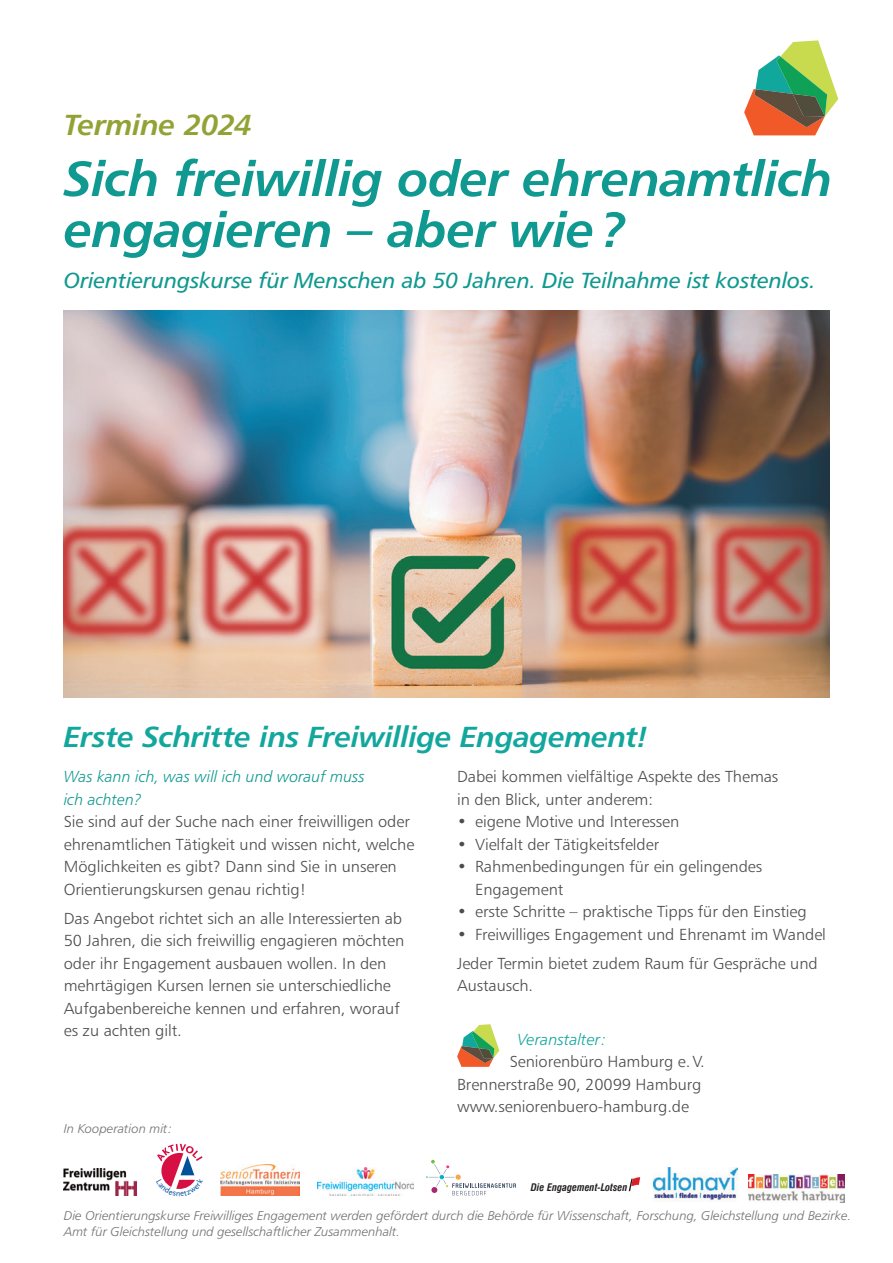
<style>
.page{position:relative;width:893px;height:1263px;background:#fff}
.page>*{position:absolute;margin:0;border:0;box-sizing:border-box;transform-origin:0 0}
.t1{font:49.5px/51px "Humanist 777 BT Bold Italic B";letter-spacing:-.02em;color:#109990}
.head2{font:29.1px "Humanist 777 BT Bold Italic B";letter-spacing:-.015em;color:#12a79d}
.t2{font:29.1px "Humanist 777 BT Bold Italic B";letter-spacing:-.02em;color:#93a235}
.t3{font:21.9px "Humanist 777 BT Italic B";letter-spacing:-.01em;color:#109990}
.fließ{font:16.05px/22.5px "Humanist 777 BT Light B";letter-spacing:-.005em;color:#4b4c4d}
.fließ-2{font:16.05px "Humanist 777 BT Light Italic B";color:#12a79d}
.klein{font:12.75px/16.5px "Humanist 777 BT Light Italic B";letter-spacing:-.005em;color:#717275}
.t4{font:italic 700 condensed 10.2px "Swiss 721 BT";color:#231f20}
.s1{font-family:"Humanist 777 BT Light Italic B";color:#109990}
</style>
<div class="page">
<div style="left:63px;top:310px;width:766px;height:388px;background:#231f20;opacity:.05"></div>
<svg style="left:744px;top:40px;width:94px;height:95px"></svg>
<svg style="left:457px;top:1024px;width:42px;height:43px"></svg>
<img style="left:64px;top:1169px;width:72px;height:26px">
<svg style="left:426px;top:1160px;width:90px;height:35px"></svg>
<img style="left:317px;top:1168px;width:96px;height:27px">
<img style="left:654px;top:1168px;width:83px;height:33px">
<img style="left:220px;top:1164px;width:79px;height:32px">
<svg style="left:629px;top:1177px;width:11px;height:14px"></svg>
<img style="left:748px;top:1175px;width:96px;height:27px">
<svg style="left:157px;top:1144px;width:46px;height:45px"></svg>
<h2 class="t2" style="left:64px;top:106px;width:190px">Termine 2024</h2>
<h1 class="t1" style="left:64px;top:152px;width:771px">Sich freiwillig oder ehrenamtlich engagieren – aber wie?</h1>
<h3 class="t3" style="left:64px;top:266px;width:754px">Orientierungskurse für Menschen ab 50 Jahren. Die Teilnahme ist kostenlos.</h3>
<p class="head2" style="left:64px;top:718px;width:586px">Erste Schritte ins Freiwillige Engagement!</p>
<p class="fließ" style="left:64px;top:765px;width:352px"><span class="s1">Was kann ich, was will ich und worauf muss<br>ich achten?<br></span>Sie sind auf der Suche nach einer freiwilligen oder ehrenamtlichen Tätigkeit und wissen nicht, welche Möglichkeiten es gibt? Dann sind Sie in unseren Orientierungskursen genau richtig!</p>
<p class="fließ" style="left:64px;top:907px;width:342px">Das Angebot richtet sich an alle Interessierten ab 50 Jahren, die sich freiwillig engagieren möchten oder ihr Engagement ausbauen wollen. In den mehrtägigen Kursen lernen sie unterschiedliche Aufgabenbereiche kennen und erfahren, worauf es zu achten gilt.</p>
<p class="klein" style="left:64px;top:1120px;width:110px">In Kooperation mit:</p>
<p class="fließ" style="left:457px;top:765px;width:323px">Dabei kommen vielfältige Aspekte des Themas in den Blick, unter anderem:</p>
<p class="fließ" style="left:457px;top:810px;width:224px">• eigene Motive und Interessen</p>
<p class="fließ" style="left:457px;top:833px;width:204px">• Vielfalt der Tätigkeitsfelder</p>
<p class="fließ" style="left:475px;top:855px;width:289px;text-indent:-18px">• Rahmenbedingungen für ein gelingendes<br>Engagement</p>
<p class="fließ" style="left:457px;top:900px;width:351px">• erste Schritte – praktische Tipps für den Einstieg</p>
<p class="fließ" style="left:457px;top:923px;width:370px">• Freiwilliges Engagement und Ehrenamt im Wandel</p>
<p class="fließ" style="left:457px;top:952px;width:362px">Jeder Termin bietet zudem Raum für Gespräche und<br>Austausch.</p>
<p class="fließ-2" style="left:517px;top:1029px;width:91px">Veranstalter:</p>
<p class="fließ" style="left:510px;top:1050px;width:197px">Seniorenbüro Hamburg e.V.</p>
<p class="fließ" style="left:457px;top:1073px;width:246px">Brennerstraße 90, 20099 Hamburg</p>
<p class="fließ" style="left:457px;top:1095px;width:233px">www.seniorenbuero-hamburg.de</p>
<p class="t4" style="left:531px;top:1181px;width:98px">Die Engagement-Lotsen</p>
<p class="klein" style="left:64px;top:1207px;width:789px">Die Orientierungskurse Freiwilliges Engagement werden gefördert durch die Behörde für Wissenschaft, Forschung, Gleichstellung und Bezirke.<br>Amt für Gleichstellung und gesellschaftlicher Zusammenhalt.</p>
</div>
